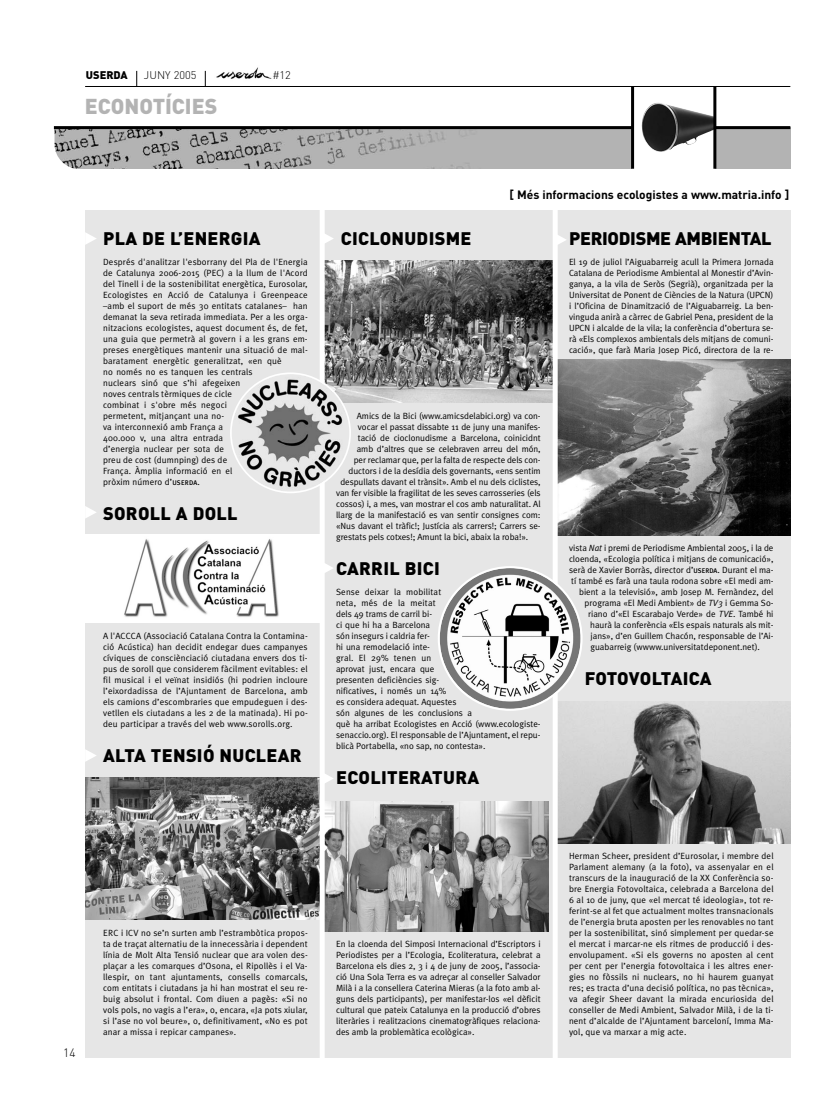
<style>
.page{position:relative;width:823px;height:1106px;background:#fff}
.page>*{position:absolute;margin:0;border:0;box-sizing:border-box;transform-origin:0 0}
.t1{font:900 21.3px "DIN";color:#b3b3b3}
.t2{font:900 18px "DIN";letter-spacing:.015em;color:#000}
.t3{font:900 18px "DIN";letter-spacing:-.015em;color:#000}
.t4{font:700 12px "DIN";color:#000}
.t5{font:300 12px "DIN";color:#000}
.t6{font:300 11px "DIN";color:#000}
.t7{font:900 11px "DIN";color:#000}
.t8{font:9px/11px "Meta Plus Normal";color:#000;text-align:justify}
.s1{font-family:"Meta Plus";font-weight:500;font-size:6.8px}
.s2{font-style:italic}
</style>
<div class="page">
<svg style="left:53px;top:124px;width:738px;height:45px;background:#adadad"></svg>
<hr style="left:54px;top:126px;width:735px;height:3px;background:#000">
<svg style="left:205px;top:71px;width:1px;height:15px"></svg>
<svg style="left:136px;top:71px;width:1px;height:15px"></svg>
<img style="left:216px;top:67px;width:56px;height:12px">
<div style="left:632px;top:86px;width:82px;height:84px;background:#fff"></div>
<img style="left:641px;top:102px;width:72px;height:50px">
<hr style="left:713px;top:86px;width:3px;height:83px;background:#000">
<hr style="left:630px;top:86px;width:3px;height:83px;background:#000">
<hr style="left:85px;top:86px;width:704px;height:1px;background:#000">
<div style="left:85px;top:210px;width:704px;height:847px;background:#e6e6e6"></div>
<img style="left:324px;top:260px;width:228px;height:142px">
<img style="left:557px;top:701px;width:232px;height:142px">
<img style="left:557px;top:359px;width:232px;height:176px">
<div style="left:85px;top:534px;width:237px;height:88px;background:#fff"></div>
<img style="left:124px;top:539px;width:155px;height:78px">
<img style="left:85px;top:778px;width:234px;height:141px">
<img style="left:324px;top:802px;width:224px;height:129px">
<div style="left:319px;top:209px;width:5px;height:876px;background:#fff"></div>
<div style="left:552px;top:209px;width:5px;height:882px;background:#fff"></div>
<svg style="left:230px;top:372px;width:121px;height:121px"></svg>
<svg style="left:85px;top:232px;width:11px;height:13px"></svg>
<svg style="left:85px;top:506px;width:11px;height:12px"></svg>
<svg style="left:85px;top:749px;width:11px;height:12px"></svg>
<svg style="left:324px;top:562px;width:9px;height:12px"></svg>
<svg style="left:324px;top:772px;width:9px;height:12px"></svg>
<svg style="left:324px;top:232px;width:9px;height:13px"></svg>
<svg style="left:557px;top:233px;width:9px;height:13px"></svg>
<svg style="left:438px;top:566px;width:144px;height:145px"></svg>
<p class="t7" style="left:86px;top:71px;width:43px">USERDA</p>
<p class="t6" style="left:144px;top:71px;width:54px">JUNY 2005</p>
<p class="t6" style="left:272px;top:71px;width:20px">#12</p>
<h1 class="t1" style="left:85px;top:98px;width:134px">ECONOTÍCIES</h1>
<h2 class="t2" style="left:103px;top:232px;width:159px">PLA DE L’ENERGIA</h2>
<p class="t8" style="left:103px;top:257px;width:206px;text-align:left">Després d'analitzar l'esborrany del Pla de l'Energia de Catalunya 2006-2015 (PEC) a la llum de l'Acord del Tinell i de la sostenibilitat energètica, Eurosolar, Ecologistes en Acció de Catalunya i Greenpeace –amb el suport de més 30 entitats catalanes– han demanat la seva retirada immediata. Per a les orga&shy;nitzacions ecologistes, aquest document és, de fet, una guia que permetrà al govern i a les grans em&shy;preses energètiques mantenir una situació de mal&shy;baratament energètic generalitzat, «en què<br>no només no es tanquen les centrals<br>nuclears sinó que s’hi afegeixen<br>noves centrals tèrmiques de cicle<br>combinat i s'obre més negoci<br>permetent, mitjançant una no-<br>va interconnexió amb França a<br>400.000 v, una altra entrada<br>d’energia nuclear per sota de<br>preu de cost (dumnping) des de<br>França. Àmplia informació en el<br>pròxim número d’<span class="s1">USERDA</span>.</p>
<h2 class="t2" style="left:103px;top:507px;width:136px">SOROLL A DOLL</h2>
<p class="t8" style="left:103px;top:631px;width:206px">A l'ACCCA (Associació Catalana Contra la Contamina&shy;ció Acústica) han decidit endegar dues campanyes cíviques de consciènciació ciutadana envers dos ti&shy;pus de soroll que considerem fàcilment evitables: el fil musical i el veïnat insidiós (hi podrien incloure l’eixordadissa de l’Ajuntament de Barcelona, amb els camions d’escombraries que empudeguen i des&shy;vetllen els ciutadans a les 2 de la matinada). Hi po&shy;deu participar a través del web www.sorolls.org.</p>
<h2 class="t2" style="left:103px;top:749px;width:200px">ALTA TENSIÓ NUCLEAR</h2>
<h3 class="t5" style="left:63px;top:1048px;width:14px">14</h3>
<p class="t8" style="left:103px;top:928px;width:206px">ERC i ICV no se’n surten amb l’estrambòtica propos&shy;ta de traçat alternatiu de la innecessària i dependent línia de Molt Alta Tensió nuclear que ara volen des&shy;plaçar a les comarques d’Osona, el Ripollès i el Va&shy;llespir, on tant ajuntaments, consells comarcals, com entitats i ciutadans ja hi han mostrat el seu re&shy;buig absolut i frontal. Com diuen a pagès: «Si no vols pols, no vagis a l’era», o, encara, «Ja pots xiular, si l’ase no vol beure», o, definitivament, «No es pot anar a missa i repicar campanes».</p>
<h2 class="t2" style="left:340px;top:232px;width:132px">CICLONUDISME</h2>
<h3 class="t4" style="left:509px;top:190px;width:281px">[ Més informacions ecologistes a www.matria.info ]</h3>
<h2 class="t3" style="left:568px;top:232px;width:204px">PERIODISME AMBIENTAL</h2>
<p class="t8" style="left:568px;top:257px;width:206px">El 19 de juliol l’Aiguabarreig acull la Primera Jornada Catalana de Periodisme Ambiental al Monestir d’Avin&shy;ganya, a la vila de Seròs (Segrià), organitzada per la Universitat de Ponent de Ciències de la Natura (UPCN) i l’Oficina de Dinamització de l’Aiguabarreig. La ben&shy;vinguda anirà a càrrec de Gabriel Pena, president de la UPCN i alcalde de la vila; la conferència d’obertura se&shy;rà «Els complexos ambientals dels mitjans de comuni&shy;cació», que farà Maria Josep Picó, directora de la re-</p>
<p class="t8" style="left:356px;top:411px;width:185px">Amics de la Bici (www.amicsdelabici.org) va con-</p>
<p class="t8" style="left:358px;top:422px;width:184px">vocar el passat dissabte 11 de juny una manifes-</p>
<p class="t8" style="left:357px;top:433px;width:184px">tació de cioclonudisme a Barcelona, coinicidnt</p>
<p class="t8" style="left:356px;top:444px;width:185px">amb d’altres que se celebraven arreu del món,</p>
<p class="t8" style="left:353px;top:455px;width:188px">per reclamar que, per la falta de respecte dels con-</p>
<p class="t8" style="left:348px;top:466px;width:193px">ductors i de la desídia dels governants, «ens sentim</p>
<p class="t8" style="left:340px;top:477px;width:202px">despullats davant el trànsit». Amb el nu dels ciclistes,</p>
<p class="t8" style="left:336px;top:488px;width:206px">van fer visible la fragilitat de les seves carrosseries (els</p>
<p class="t8" style="left:336px;top:499px;width:206px">cossos) i, a mes, van mostrar el cos amb naturalitat. Al</p>
<p class="t8" style="left:336px;top:510px;width:206px">llarg de la manifestació es van sentir consignes com:</p>
<p class="t8" style="left:336px;top:521px;width:206px">«Nus davant el tràfic!; Justícia als carrers!; Carrers se-</p>
<p class="t8" style="left:336px;top:532px;width:193px">grestats pels cotxes!; Amunt la bici, abaix la roba!».</p>
<h2 class="t2" style="left:336px;top:562px;width:105px">CARRIL BICI</h2>
<p class="t8" style="left:336px;top:587px;width:206px;text-align:left">Sense deixar la mobilitat<br>neta, més de la meitat<br>dels 49 trams de carril bi-<br>ci que hi ha a Barcelona<br>són insegurs i caldria fer-<br>hi una remodelació inte-<br>gral. El 29% tenen un<br>aprovat just, encara que<br>presenten deficiències sig-<br>nificatives, i només un 14%<br>es considera adequat. Aquestes<br>són algunes de les conclusions a<br>què ha arribat Ecologistes en Acció (www.ecologiste&shy;senaccio.org). El responsable de l’Ajuntament, el repu&shy;blicà Portabella, «no sap, no contesta».</p>
<h2 class="t2" style="left:336px;top:771px;width:144px">ECOLITERATURA</h2>
<p class="t8" style="left:336px;top:939px;width:206px">En la cloenda del Simposi Internacional d’Escriptors i Periodistes per a l’Ecologia, Ecoliteratura, celebrat a Barcelona els dies 2, 3 i 4 de juny de 2005, l’associa&shy;ció Una Sola Terra es va adreçar al conseller Salvador Milà i a la consellera Caterina Mieras (a la foto amb al&shy;guns dels participants), per manifestar-los «el dèficit cultural que pateix Catalunya en la producció d’obres literàries i realitzacions cinematogràfiques relaciona&shy;des amb la problemàtica ecològica».</p>
<p class="t8" style="left:568px;top:543px;width:206px">vista <span class="s2">Nat</span> i premi de Periodisme Ambiental 2005, i la de</p>
<p class="t8" style="left:568px;top:554px;width:206px">cloenda, «Ecologia política i mitjans de comunicació»,</p>
<p class="t8" style="left:568px;top:565px;width:206px">serà de Xavier Borràs, director d’<span class="s1">USERDA</span>. Durant el ma-</p>
<p class="t8" style="left:571px;top:576px;width:204px">tí també es farà una taula rodona sobre «El medi am-</p>
<p class="t8" style="left:578px;top:587px;width:196px">bient a la televisió», amb Josep M. Fernàndez, del</p>
<p class="t8" style="left:584px;top:598px;width:190px">programa «El Medi Ambient» de <span class="s2">TV3</span> i Gemma So-</p>
<p class="t8" style="left:587px;top:609px;width:187px">riano d’«El Escarabajo Verde» de <span class="s2">TVE</span>. També hi</p>
<p class="t8" style="left:589px;top:620px;width:185px">haurà la conferència «Els espais naturals als mit-</p>
<p class="t8" style="left:590px;top:631px;width:184px">jans», d’en Guillem Chacón, responsable de l’Ai-</p>
<p class="t8" style="left:590px;top:642px;width:171px">guabarreig (wwww.universitatdeponent.net).</p>
<h2 class="t2" style="left:584px;top:672px;width:128px">FOTOVOLTAICA</h2>
<p class="t8" style="left:568px;top:851px;width:206px">Herman Scheer, president d’Eurosolar, i membre del Parlament alemany (a la foto), va assenyalar en el transcurs de la inauguració de la XX Conferència so&shy;bre Energia Fotovoltaica, celebrada a Barcelona del 6 al 10 de juny, que «el mercat té ideologia», tot re&shy;ferint-se al fet que actualment moltes transnacionals de l’energia bruta aposten per les renovables no tant per la sostenibilitat, sinó simplement per quedar-se el mercat i marcar-ne els ritmes de producció i des&shy;envolupament. «Si els governs no aposten al cent per cent per l’energia fotovoltaica i les altres ener&shy;gies no fòssils ni nuclears, no hi haurem guanyat res; es tracta d’una decisió política, no pas tècnica», va afegir Sheer davant la mirada encuriosida del conseller de Medi Ambient, Salvador Milà, i de la ti&shy;nent d’alcalde de l’Ajuntament barceloní, Imma Ma&shy;yol, que va marxar a mig acte.</p>
</div>
